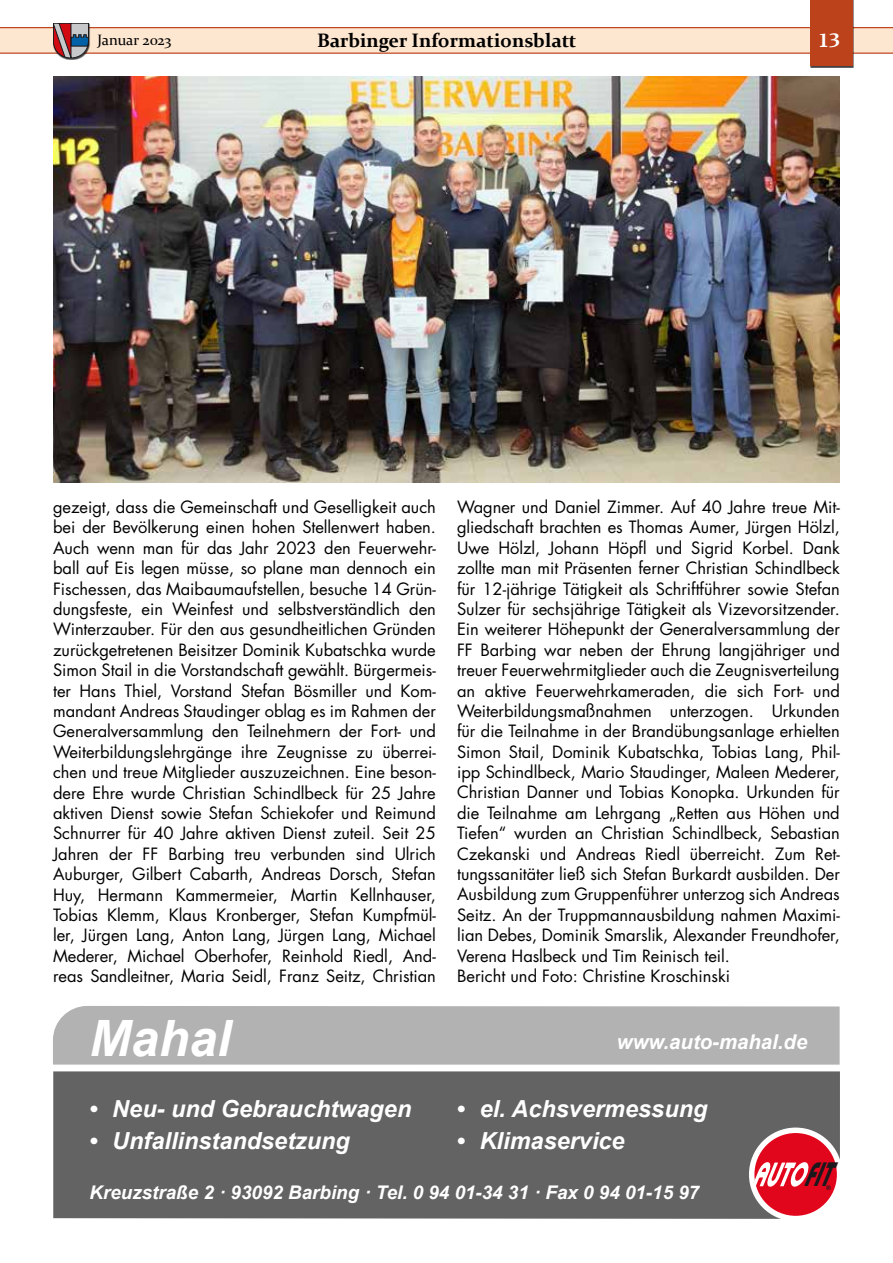
<style>
.page{position:relative;width:893px;height:1263px;background:#fff}
.page>*{position:absolute;margin:0;border:0;box-sizing:border-box;transform-origin:0 0}
.t1{font:italic 700 50.1px "Arial";color:#fff}
.t2{font:italic 700 33.9px "Bauhaus IT Cby BT";color:#1b181c;scale:.6 1}
.t3{font:italic 700 23.55px "Arial";color:#fff}
.t4{font:italic 700 20.4px "Arial";color:#fff}
.t5{font:700 19.5px "Constantia";color:#000}
.t6{font:700 19.5px "Constantia";color:#fff}
.t7{font:italic 700 18.75px "Arial";color:#fff}
.t8{font:16.5px/20.4px "Futura Std";letter-spacing:-.005em;color:#000;text-align:justify}
.t9{font:15px "Constantia";color:#000}
</style>
<div class="page">
<div style="left:0;top:28px;width:893px;height:25px;background:#fee7d0"></div>
<hr style="left:0;top:53px;width:893px;height:1px;background:#bc421b">
<hr style="left:0;top:27px;width:893px;height:1px;background:#bc421b">
<div style="left:810px;top:0;width:44px;height:68px;background:#404040"></div>
<div style="left:810px;top:0;width:43px;height:66px;background:#bc421b"></div>
<div style="left:53px;top:24px;width:38px;height:36px;background:#000;opacity:.75"></div>
<svg style="left:53px;top:23px;width:36px;height:35px"></svg>
<img style="left:53px;top:77px;width:787px;height:406px">
<div style="left:53px;top:1006px;width:787px;height:59px;background:#b3b2b2"></div>
<div style="left:53px;top:1071px;width:787px;height:147px;background:#646363"></div>
<svg style="left:749px;top:1127px;width:91px;height:91px"></svg>
<p class="t9" style="left:97px;top:30px;width:76px">Januar 2023</p>
<p class="t5" style="left:317px;top:27px;width:261px">Barbinger Informationsblatt</p>
<p class="t6" style="left:818px;top:26px;width:23px">13</p>
<p class="t8" style="left:53px;top:497px;width:384px">gezeigt, dass die Gemeinschaft und Geselligkeit auch bei der Bevölkerung einen hohen Stellenwert haben.<br>Auch wenn man für das Jahr 2023 den Feuerwehr&shy;ball auf Eis legen müsse, so plane man dennoch ein Fischessen, das Maibaumaufstellen, besuche 14 Grün&shy;dungsfeste, ein Weinfest und selbstverständlich den Winterzauber. Für den aus gesundheitlichen Gründen zurückgetretenen Beisitzer Dominik Kubatschka wurde Simon Stail in die Vorstandschaft gewählt. Bürgermeis&shy;ter Hans Thiel, Vorstand Stefan Bösmiller und Kom&shy;mandant Andreas Staudinger oblag es im Rahmen der Generalversammlung den Teilnehmern der Fort- und Weiterbildungslehrgänge ihre Zeugnisse zu überrei&shy;chen und treue Mitglieder auszuzeichnen. Eine beson&shy;dere Ehre wurde Christian Schindlbeck für 25 Jahre aktiven Dienst sowie Stefan Schiekofer und Reimund Schnurrer für 40 Jahre aktiven Dienst zuteil. Seit 25<br>Jahren der FF Barbing treu verbunden sind Ulrich Auburger, Gilbert Cabarth, Andreas Dorsch, Stefan Huy, Hermann Kammermeier, Martin Kellnhauser, Tobias Klemm, Klaus Kronberger, Stefan Kumpfmül&shy;ler, Jürgen Lang, Anton Lang, Jürgen Lang, Michael Mederer, Michael Oberhofer, Reinhold Riedl, And&shy;reas Sandleitner, Maria Seidl, Franz Seitz, Christian</p>
<p class="t8" style="left:457px;top:497px;width:384px;text-align:left">Wagner und Daniel Zimmer. Auf 40 Jahre treue Mit&shy;gliedschaft brachten es Thomas Aumer, Jürgen Hölzl, Uwe Hölzl, Johann Höpfl und Sigrid Korbel. Dank zollte man mit Präsenten ferner Christian Schindlbeck für 12-jährige Tätigkeit als Schriftführer sowie Stefan Sulzer für sechsjährige Tätigkeit als Vizevorsitzender.<br>Ein weiterer Höhepunkt der Generalversammlung der FF Barbing war neben der Ehrung langjähriger und treuer Feuerwehrmitglieder auch die Zeugnisverteilung an aktive Feuerwehrkameraden, die sich Fort- und Weiterbildungsmaßnahmen unterzogen. Urkunden für die Teilnahme in der Brandübungsanlage erhielten Simon Stail, Dominik Kubatschka, Tobias Lang, Phil&shy;ipp Schindlbeck, Mario Staudinger, Maleen Mederer, Christian Danner und Tobias Konopka. Urkunden für die Teilnahme am Lehrgang „Retten aus Höhen und Tiefen“ wurden an Christian Schindlbeck, Sebastian Czekanski und Andreas Riedl überreicht. Zum Ret&shy;tungssanitäter ließ sich Stefan Burkardt ausbilden. Der Ausbildung zum Gruppenführer unterzog sich Andreas Seitz. An der Truppmannausbildung nahmen Maximi&shy;lian Debes, Dominik Smarslik, Alexander Freundhofer, Verena Haslbeck und Tim Reinisch teil.<br>Bericht und Foto: Christine Kroschinski</p>
<h1 class="t1" style="left:90px;top:1006px;width:143px">Mahal</h1>
<h3 class="t3" style="left:89px;top:1094px;width:324px">• Neu- und Gebrauchtwagen</h3>
<h3 class="t3" style="left:89px;top:1125px;width:263px">• Unfallinstandsetzung</h3>
<p class="t4" style="left:617px;top:1028px;width:192px">www.auto-mahal.de</p>
<h3 class="t3" style="left:456px;top:1094px;width:253px">• el. Achsvermessung</h3>
<h3 class="t3" style="left:456px;top:1125px;width:170px">• Klimaservice</h3>
<p class="t7" style="left:90px;top:1180px;width:611px">Kreuzstraße 2 · 93092 Barbing · Tel. 0 94 01-34 31 · Fax 0 94 01-15 97</p>
<h2 class="t2" style="left:804px;top:1154px;width:71px">FIT</h2>
</div>
